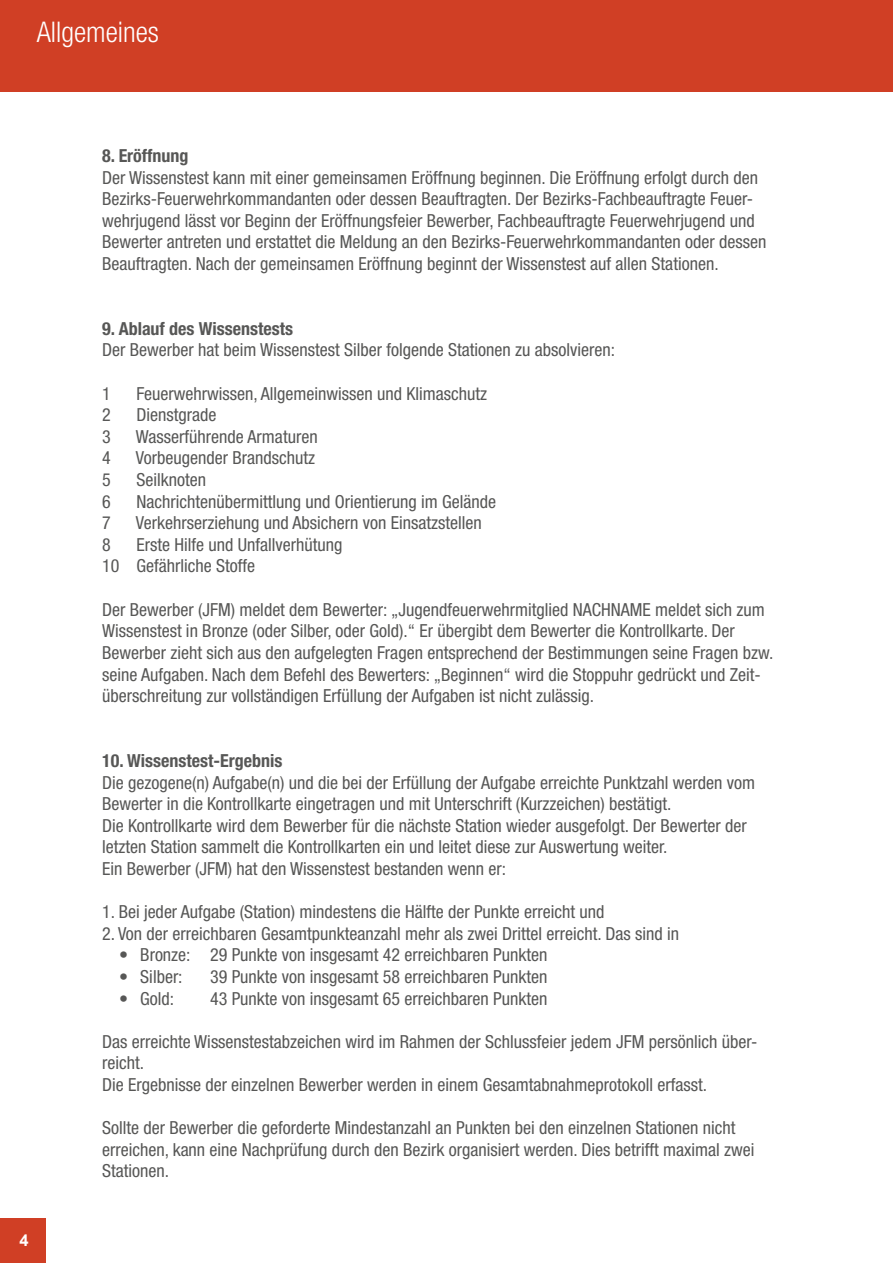
<style>
.page{position:relative;width:893px;height:1263px;background:#fff}
.page>*{position:absolute;margin:0;border:0;box-sizing:border-box;transform-origin:0 0}
.t1{font:300 condensed 28.5px "Helvetica Neue LT Std";color:#fff}
.t2{font:condensed 18px/21.6px "Helvetica Neue LT Pro";color:#575756}
.t3{font:700 condensed 18px "Helvetica Neue LT Std";color:#575756}
.t4{font:700 16.5px "Arial";color:#fff}
</style>
<div class="page">
<div style="left:0;top:0;width:893px;height:91px;background:#d03f25"></div>
<div style="left:0;top:1218px;width:46px;height:45px;background:#d03f25"></div>
<h1 class="t1" style="left:37px;top:16px;width:124px">Allgemeines</h1>
<p class="t4" style="left:19px;top:1228px;width:11px">4</p>
<p class="t3" style="left:102px;top:145px;width:88px">8. Eröffnung</p>
<p class="t2" style="left:102px;top:166px;width:666px">Der Wissenstest kann mit einer gemeinsamen Eröffnung beginnen. Die Eröffnung erfolgt durch den Bezirks-Feuerwehrkommandanten oder dessen Beauftragten. Der Bezirks-Fachbeauftragte Feuer&shy;wehrjugend lässt vor Beginn der Eröffnungsfeier Bewerber, Fachbeauftragte Feuerwehrjugend und Bewerter antreten und erstattet die Meldung an den Bezirks-Feuerwehrkommandanten oder dessen Beauftragten. Nach der gemeinsamen Eröffnung beginnt der Wissenstest auf allen Stationen.</p>
<p class="t3" style="left:102px;top:318px;width:193px">9. Ablauf des Wissenstests</p>
<p class="t2" style="left:102px;top:339px;width:515px">Der Bewerber hat beim Wissenstest Silber folgende Stationen zu absolvieren:</p>
<p class="t2" style="left:102px;top:382px;width:10px">1</p>
<p class="t2" style="left:137px;top:382px;width:352px">Feuerwehrwissen, Allgemeinwissen und Klimaschutz</p>
<p class="t2" style="left:102px;top:404px;width:10px">2</p>
<p class="t2" style="left:137px;top:404px;width:81px">Dienstgrade</p>
<p class="t2" style="left:102px;top:426px;width:10px">3</p>
<p class="t2" style="left:136px;top:426px;width:183px">Wasserführende Armaturen</p>
<p class="t2" style="left:102px;top:447px;width:10px">4</p>
<p class="t2" style="left:136px;top:447px;width:181px">Vorbeugender Brandschutz</p>
<p class="t2" style="left:102px;top:469px;width:10px">5</p>
<p class="t2" style="left:137px;top:469px;width:71px">Seilknoten</p>
<p class="t2" style="left:102px;top:490px;width:10px">6</p>
<p class="t2" style="left:137px;top:490px;width:361px">Nachrichtenübermittlung und Orientierung im Gelände</p>
<p class="t2" style="left:102px;top:512px;width:10px">7</p>
<p class="t2" style="left:136px;top:512px;width:347px">Verkehrserziehung und Absichern von Einsatzstellen</p>
<p class="t2" style="left:102px;top:534px;width:10px">8</p>
<p class="t2" style="left:102px;top:534px;width:242px;text-indent:35px">Erste Hilfe und Unfallverhütung<br>10 Gefährliche Stoffe</p>
<p class="t2" style="left:102px;top:598px;width:673px">Der Bewerber (JFM) meldet dem Bewerter: „Jugendfeuerwehrmitglied NACHNAME meldet sich zum Wissenstest in Bronze (oder Silber, oder Gold).“ Er übergibt dem Bewerter die Kontrollkarte. Der Bewerber zieht sich aus den aufgelegten Fragen entsprechend der Bestimmungen seine Fragen bzw. seine Aufgaben. Nach dem Befehl des Bewerters: „Beginnen“ wird die Stoppuhr gedrückt und Zeit&shy;überschreitung zur vollständigen Erfüllung der Aufgaben ist nicht zulässig.</p>
<p class="t3" style="left:102px;top:750px;width:182px">10. Wissenstest-Ergebnis</p>
<p class="t2" style="left:102px;top:771px;width:654px">Die gezogene(n) Aufgabe(n) und die bei der Erfüllung der Aufgabe erreichte Punktzahl werden vom Bewerter in die Kontrollkarte eingetragen und mit Unterschrift (Kurzzeichen) bestätigt.<br>Die Kontrollkarte wird dem Bewerber für die nächste Station wieder ausgefolgt. Der Bewerter der letzten Station sammelt die Kontrollkarten ein und leitet diese zur Auswertung weiter.<br>Ein Bewerber (JFM) hat den Wissenstest bestanden wenn er:</p>
<p class="t2" style="left:102px;top:901px;width:504px">1. Bei jeder Aufgabe (Station) mindestens die Hälfte der Punkte erreicht und</p>
<p class="t2" style="left:102px;top:922px;width:578px">2. Von der erreichbaren Gesamtpunkteanzahl mehr als zwei Drittel erreicht. Das sind in</p>
<p class="t2" style="left:119px;top:944px;width:430px">• Bronze: 29 Punkte von insgesamt 42 erreichbaren Punkten</p>
<p class="t2" style="left:119px;top:966px;width:65px">• Silber:</p>
<p class="t2" style="left:210px;top:966px;width:339px">39 Punkte von insgesamt 58 erreichbaren Punkten</p>
<p class="t2" style="left:119px;top:987px;width:57px">• Gold:</p>
<p class="t2" style="left:210px;top:987px;width:339px">43 Punkte von insgesamt 65 erreichbaren Punkten</p>
<p class="t2" style="left:102px;top:1030px;width:657px">Das erreichte Wissenstestabzeichen wird im Rahmen der Schlussfeier jedem JFM persönlich über&shy;reicht.<br>Die Ergebnisse der einzelnen Bewerber werden in einem Gesamtabnahmeprotokoll erfasst.</p>
<p class="t2" style="left:102px;top:1117px;width:654px">Sollte der Bewerber die geforderte Mindestanzahl an Punkten bei den einzelnen Stationen nicht erreichen, kann eine Nachprüfung durch den Bezirk organisiert werden. Dies betrifft maximal zwei<br>Stationen.</p>
</div>
